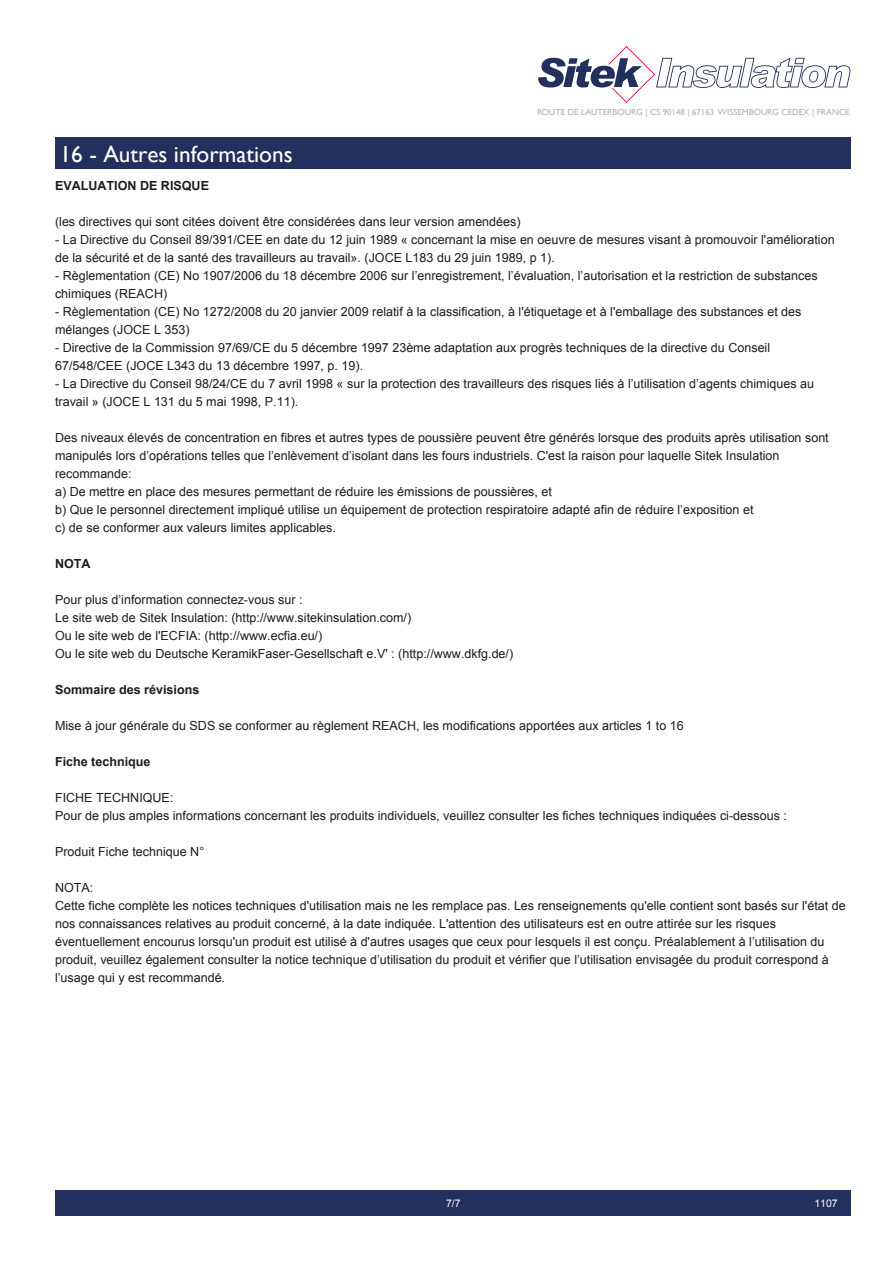
<style>
.page{position:relative;width:893px;height:1263px;background:#fff}
.page>*{position:absolute;margin:0;border:0;box-sizing:border-box;transform-origin:0 0}
.t1{font:23.25px "Gill Sans";color:#fff}
.t2{font:12.6px/18px "Arial";color:#1d1d1b}
.t3{font:700 12.6px "Arial";color:#1d1d1b}
.t4{font:10.5px "Arial";color:#fff}
.t5{font:8.85px "Gill Sans";color:#b2b2b2}
</style>
<div class="page">
<div style="left:55px;top:138px;width:795px;height:31px;background:#232f5d"></div>
<div style="left:55px;top:1190px;width:795px;height:25px;background:#232f5d"></div>
<svg style="left:538px;top:46px;width:312px;height:57px"></svg>
<p class="t5" style="left:537px;top:107px;width:314px">ROUTE DE LAUTERBOURG | CS 90148 | 67163 WISSEMBOURG CEDEX | FRANCE</p>
<h1 class="t1" style="left:60px;top:141px;width:234px">16 - Autres informations</h1>
<p class="t3" style="left:55px;top:177px;width:155px">EVALUATION DE RISQUE</p>
<p class="t2" style="left:55px;top:213px;width:467px">(les directives qui sont citées doivent être considérées dans leur version amendées)</p>
<p class="t2" style="left:55px;top:231px;width:781px">- La Directive du Conseil 89/391/CEE en date du 12 juin 1989 « concernant la mise en oeuvre de mesures visant à promouvoir l'amélioration de la sécurité et de la santé des travailleurs au travail». (JOCE L183 du 29 juin 1989, p 1).</p>
<p class="t2" style="left:55px;top:267px;width:764px">- Règlementation (CE) No 1907/2006 du 18 décembre 2006 sur l’enregistrement, l’évaluation, l’autorisation et la restriction de substances chimiques (REACH)</p>
<p class="t2" style="left:55px;top:303px;width:748px">- Règlementation (CE) No 1272/2008 du 20 janvier 2009 relatif à la classification, à l'étiquetage et à l'emballage des substances et des mélanges (JOCE L 353)</p>
<p class="t2" style="left:55px;top:339px;width:717px">- Directive de la Commission 97/69/CE du 5 décembre 1997 23ème adaptation aux progrès techniques de la directive du Conseil<br>67/548/CEE (JOCE L343 du 13 décembre 1997, p. 19).</p>
<p class="t2" style="left:55px;top:375px;width:760px">- La Directive du Conseil 98/24/CE du 7 avril 1998 « sur la protection des travailleurs des risques liés à l’utilisation d’agents chimiques au travail » (JOCE L 131 du 5 mai 1998, P.11).</p>
<p class="t2" style="left:55px;top:429px;width:775px">Des niveaux élevés de concentration en fibres et autres types de poussière peuvent être générés lorsque des produits après utilisation sont manipulés lors d’opérations telles que l’enlèvement d’isolant dans les fours industriels. C'est la raison pour laquelle Sitek Insulation recommande:<br>a) De mettre en place des mesures permettant de réduire les émissions de poussières, et<br>b) Que le personnel directement impliqué utilise un équipement de protection respiratoire adapté afin de réduire l’exposition et<br>c) de se conformer aux valeurs limites applicables.</p>
<p class="t3" style="left:55px;top:555px;width:37px">NOTA</p>
<p class="t2" style="left:55px;top:591px;width:460px">Pour plus d’information connectez-vous sur :<br>Le site web de Sitek Insulation: (http://www.sitekinsulation.com/)<br>Ou le site web de l'ECFIA: (http://www.ecfia.eu/)<br>Ou le site web du Deutsche KeramikFaser-Gesellschaft e.V' : (http://www.dkfg.de/)</p>
<p class="t3" style="left:55px;top:681px;width:146px">Sommaire des révisions</p>
<p class="t2" style="left:55px;top:717px;width:630px">Mise à jour générale du SDS se conformer au règlement REACH, les modifications apportées aux articles 1 to 16</p>
<p class="t3" style="left:55px;top:753px;width:97px">Fiche technique</p>
<p class="t2" style="left:55px;top:789px;width:733px">FICHE TECHNIQUE:<br>Pour de plus amples informations concernant les produits individuels, veuillez consulter les fiches techniques indiquées ci-dessous :</p>
<p class="t2" style="left:55px;top:843px;width:151px">Produit Fiche technique N°</p>
<p class="t2" style="left:55px;top:879px;width:792px">NOTA:<br>Cette fiche complète les notices techniques d'utilisation mais ne les remplace pas. Les renseignements qu'elle contient sont basés sur l'état de nos connaissances relatives au produit concerné, à la date indiquée. L'attention des utilisateurs est en outre attirée sur les risques éventuellement encourus lorsqu'un produit est utilisé à d'autres usages que ceux pour lesquels il est conçu. Préalablement à l’utilisation du produit, veuillez également consulter la notice technique d’utilisation du produit et vérifier que l’utilisation envisagée du produit correspond à l’usage qui y est recommandé.</p>
<p class="t4" style="left:446px;top:1196px;width:16px">7/7</p>
<p class="t4" style="left:814px;top:1196px;width:25px">1107</p>
</div>
